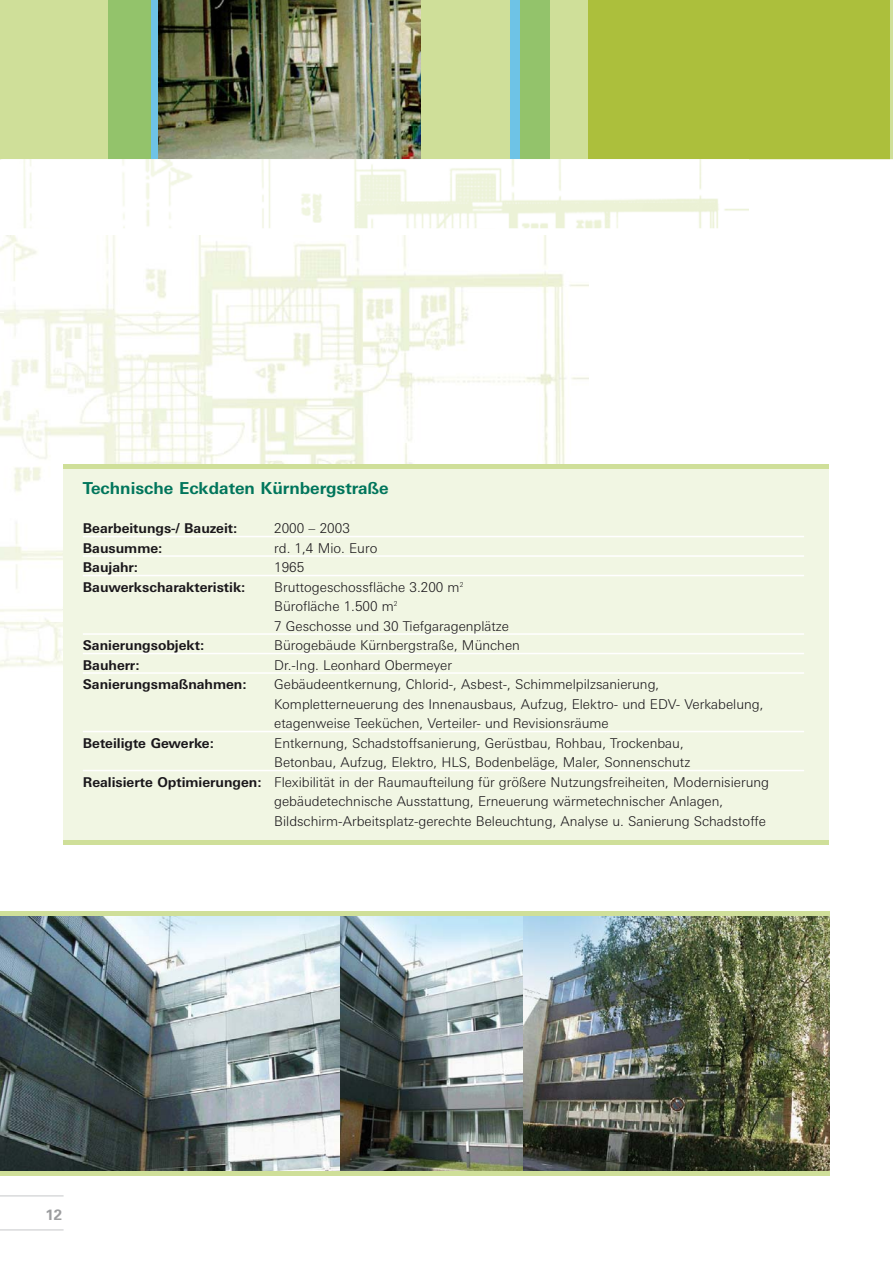
<style>
.page{position:relative;width:893px;height:1263px;background:#fff}
.page>*{position:absolute;margin:0;border:0;box-sizing:border-box;transform-origin:0 0}
.t1{font:700 16.5px "Deu Ba Univers";color:#00755b}
.t2{font:700 15px "Univers";color:#9c9d9f}
.t3{font:300 13.5px/19.5px "Deu Ba Univers";color:#1a171b}
.t4{font:700 13.5px "Deu Ba Univers";color:#1a171b}
.s1{font-weight:700}
</style>
<div class="page">
<img style="left:0;top:235px;width:588px;height:437px">
<div style="left:0;top:0;width:893px;height:197px;background:#cfdf99"></div>
<img style="left:158px;top:0;width:263px;height:159px">
<div style="left:108px;top:0;width:50px;height:197px;background:#93c36b"></div>
<div style="left:588px;top:0;width:302px;height:197px;background:#acbf3c"></div>
<div style="left:517px;top:0;width:33px;height:197px;background:#93c36b"></div>
<div style="left:510px;top:0;width:10px;height:197px;background:#6ec3e6"></div>
<div style="left:151px;top:0;width:7px;height:197px;background:#6ec3e6"></div>
<hr style="left:0;top:1229px;width:64px;height:2px;background:#d9dadb">
<hr style="left:0;top:1195px;width:64px;height:2px;background:#d9dadb">
<div style="left:64px;top:464px;width:765px;height:378px;background:#f1f6e3"></div>
<hr style="left:64px;top:840px;width:765px;height:4px;background:#cfdf99">
<div style="left:64px;top:464px;width:765px;height:5px;background:#cfdf99"></div>
<div style="left:748px;top:159px;width:145px;height:52px;background:#fff"></div>
<img style="left:0;top:159px;width:748px;height:69px">
<hr style="left:83px;top:536px;width:721px;height:1px;background:#fff">
<hr style="left:83px;top:555px;width:721px;height:2px;background:#fff">
<hr style="left:83px;top:575px;width:721px;height:1px;background:#fff">
<hr style="left:83px;top:633px;width:721px;height:2px;background:#fff">
<hr style="left:83px;top:653px;width:721px;height:1px;background:#fff">
<hr style="left:83px;top:672px;width:721px;height:2px;background:#fff">
<hr style="left:83px;top:731px;width:721px;height:1px;background:#fff">
<hr style="left:83px;top:770px;width:721px;height:1px;background:#fff">
<img style="left:0;top:916px;width:340px;height:255px">
<img style="left:522px;top:916px;width:307px;height:255px">
<img style="left:340px;top:916px;width:182px;height:255px">
<hr style="left:0;top:912px;width:829px;height:4px;background:#cfdf99">
<hr style="left:0;top:1171px;width:829px;height:4px;background:#cfdf99">
<p class="t1" style="left:83px;top:481px;width:307px">Technische Eckdaten Kürnbergstraße</p>
<p class="t4" style="left:83px;top:523px;width:156px">Bearbeitungs-/ Bauzeit:</p>
<p class="t3" style="left:274px;top:519px;width:77px">2000 – 2003</p>
<p class="t4" style="left:83px;top:542px;width:81px">Bausumme:</p>
<p class="t3" style="left:274px;top:539px;width:105px">rd. 1,4 Mio. Euro</p>
<p class="t4" style="left:83px;top:562px;width:57px">Baujahr:</p>
<p class="t3" style="left:274px;top:558px;width:32px">1965</p>
<p class="t4" style="left:83px;top:581px;width:164px">Bauwerkscharakteristik:</p>
<p class="t3" style="left:274px;top:578px;width:236px">Bruttogeschossfläche 3.200 m<sup>2<br></sup>Bürofläche 1.500 m<sup>2<br></sup>7 Geschosse und 30 Tiefgaragenplätze</p>
<p class="t4" style="left:83px;top:640px;width:123px">Sanierungsobjekt:</p>
<p class="t3" style="left:274px;top:636px;width:247px">Bürogebäude Kürnbergstraße, München</p>
<p class="t4" style="left:83px;top:659px;width:58px">Bauherr:</p>
<p class="t3" style="left:274px;top:656px;width:179px">Dr.-Ing. Leonhard Obermeyer</p>
<p class="t4" style="left:83px;top:679px;width:165px">Sanierungsmaßnahmen:</p>
<p class="t3" style="left:274px;top:675px;width:491px">Gebäudeentkernung, Chlorid-, Asbest-, Schimmelpilzsanierung,<br>Kompletterneuerung des Innenausbaus, Aufzug, Elektro- und EDV- Verkabelung, etagenweise Teeküchen, Verteiler- und Revisionsräume</p>
<p class="t4" style="left:83px;top:737px;width:133px">Beteiligte Gewerke:</p>
<p class="t3" style="left:274px;top:734px;width:411px">Entkernung, Schadstoffsanierung, Gerüstbau, Rohbau, Trockenbau,</p>
<p class="t3" style="left:274px;top:753px;width:418px">Betonbau, Aufzug, Elektro, HLS, Bodenbeläge, Maler, Sonnenschutz</p>
<p class="t3" style="left:83px;top:773px;width:688px"><span class="s1">Realisierte Optimierungen:</span> Flexibilität in der Raumaufteilung für größere Nutzungsfreiheiten, Modernisierung</p>
<p class="t3" style="left:274px;top:792px;width:451px">gebäudetechnische Ausstattung, Erneuerung wärmetechnischer Anlagen,</p>
<p class="t3" style="left:274px;top:812px;width:493px">Bildschirm-Arbeitsplatz-gerechte Beleuchtung, Analyse u. Sanierung Schadstoffe</p>
<p class="t2" style="left:45px;top:1209px;width:18px">12</p>
</div>
